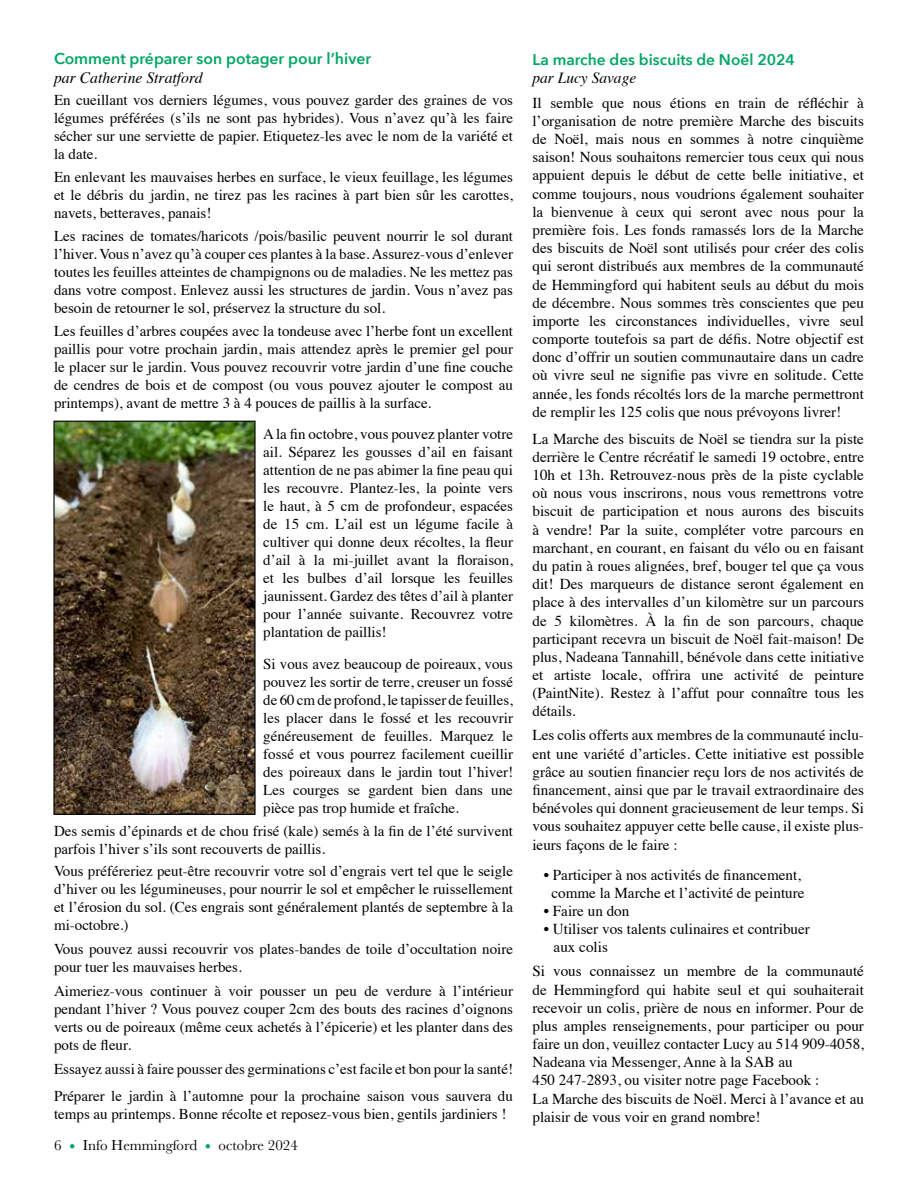
<style>
.page{position:relative;width:918px;height:1188px;background:#fff}
.page>*{position:absolute;margin:0;border:0;box-sizing:border-box;transform-origin:0 0}
.t1{font:600 15.75px "Avenir Next";color:#00a664}
.t2{font:italic 15.75px "Times";color:#000}
.t3{font:600 15.45px "Avenir Next";color:#00a664}
.t4{font:italic 15.45px "Times";color:#000}
.t5{font:15.15px/18.1px "Times";color:#000;text-align:justify}
.t6{font:15px/18px "Times";color:#000;text-align:justify}
.t7{font:15px "Baskerville";color:#000}
.s1{font-size:18px;color:#00a664}
</style>
<div class="page">
<img style="left:55px;top:423px;width:199px;height:390px">
<div style="left:53px;top:421px;width:203px;height:394px;border:1px solid #000"></div>
<p class="t1" style="left:54px;top:45px;width:319px">Comment préparer son potager pour l’hiver</p>
<p class="t2" style="left:54px;top:64px;width:150px">par Catherine Stratford</p>
<p class="t6" style="left:54px;top:90px;width:461px">En cueillant vos derniers légumes, vous pouvez garder des graines de vos légumes préférées (s’ils ne sont pas hybrides). Vous n’avez qu’à les faire sécher sur une serviette de papier. Etiquetez-les avec le nom de la variété et la date.</p>
<p class="t6" style="left:54px;top:167px;width:461px">En enlevant les mauvaises herbes en surface, le vieux feuillage, les légumes et le débris du jardin, ne tirez pas les racines à part bien sûr les carottes, navets, betteraves, panais!</p>
<p class="t6" style="left:54px;top:226px;width:461px">Les racines de tomates/haricots /pois/basilic peuvent nourrir le sol durant l’hiver. Vous n’avez qu’à couper ces plantes à la base. Assurez-vous d’enlever toutes les feuilles atteintes de champignons ou de maladies. Ne les mettez pas dans votre compost. Enlevez aussi les structures de jardin. Vous n’avez pas besoin de retourner le sol, préservez la structure du sol.</p>
<p class="t6" style="left:54px;top:321px;width:461px">Les feuilles d’arbres coupées avec la tondeuse avec l’herbe font un excellent paillis pour votre prochain jardin, mais attendez après le premier gel pour le placer sur le jardin. Vous pouvez recouvrir votre jardin d’une fine couche de cendres de bois et de compost (ou vous pouvez ajouter le compost au printemps), avant de mettre 3 à 4 pouces de paillis à la surface.</p>
<p class="t6" style="left:263px;top:424px;width:251px">A la fin octobre, vous pouvez planter votre ail. Séparez les gousses d’ail en faisant attention de ne pas abimer la fine peau qui les recouvre. Plantez-les, la pointe vers le haut, à 5 cm de profondeur, espacées de 15 cm. L’ail est un légume facile à cultiver qui donne deux récoltes, la fleur d’ail à la mi-juillet avant la floraison, et les bulbes d’ail lorsque les feuilles jaunissent. Gardez des têtes d’ail à planter pour l’année suivante. Recouvrez votre plantation de paillis!</p>
<p class="t6" style="left:263px;top:654px;width:251px">Si vous avez beaucoup de poireaux, vous pouvez les sortir de terre, creuser un fossé de 60 cm de profond, le tapisser de feuilles, les placer dans le fossé et les recouvrir généreusement de feuilles. Marquez le fossé et vous pourrez facilement cueillir des poireaux dans le jardin tout l’hiver!<br>Les courges se gardent bien dans une pièce pas trop humide et fraîche.</p>
<p class="t6" style="left:54px;top:820px;width:461px">Des semis d’épinards et de chou frisé (kale) semés à la fin de l’été survivent parfois l’hiver s’ils sont recouverts de paillis.</p>
<p class="t6" style="left:54px;top:861px;width:461px">Vous préféreriez peut-être recouvrir votre sol d’engrais vert tel que le seigle d’hiver ou les légumineuses, pour nourrir le sol et empêcher le ruissellement et l’érosion du sol. (Ces engrais sont généralement plantés de septembre à la mi-octobre.)</p>
<p class="t6" style="left:54px;top:939px;width:461px">Vous pouvez aussi recouvrir vos plates-bandes de toile d’occultation noire pour tuer les mauvaises herbes.</p>
<p class="t6" style="left:54px;top:981px;width:461px">Aimeriez-vous continuer à voir pousser un peu de verdure à l’intérieur pendant l’hiver ? Vous pouvez couper 2cm des bouts des racines d’oignons verts ou de poireaux (même ceux achetés à l’épicerie) et les planter dans des pots de fleur.</p>
<p class="t6" style="left:54px;top:1055px;width:461px;line-height:27px">Essayez aussi à faire pousser des germinations c’est facile et bon pour la santé!<br>Préparer le jardin à l’automne pour la prochaine saison vous sauvera du</p>
<p class="t6" style="left:54px;top:1104px;width:454px">temps au printemps. Bonne récolte et reposez-vous bien, gentils jardiniers !</p>
<p class="t7" style="left:54px;top:1136px;width:245px">6 <span class="s1">•</span> Info Hemmingford <span class="s1">•</span> octobre 2024</p>
<p class="t3" style="left:532px;top:46px;width:264px">La marche des biscuits de Noël 2024</p>
<p class="t4" style="left:532px;top:65px;width:105px">par Lucy Savage</p>
<p class="t5" style="left:532px;top:92px;width:333px">Il semble que nous étions en train de réfléchir à l’organisation de notre première Marche des biscuits de Noël, mais nous en sommes à notre cinquième saison! Nous souhaitons remercier tous ceux qui nous appuient depuis le début de cette belle initiative, et comme toujours, nous voudrions également souhaiter la bienvenue à ceux qui seront avec nous pour la première fois. Les fonds ramassés lors de la Marche des biscuits de Noël sont utilisés pour créer des colis qui seront distribués aux membres de la communauté de Hemmingford qui habitent seuls au début du mois de décembre. Nous sommes très conscientes que peu importe les circonstances individuelles, vivre seul comporte toutefois sa part de défis. Notre objectif est donc d’offrir un soutien communautaire dans un cadre où vivre seul ne signifie pas vivre en solitude. Cette année, les fonds récoltés lors de la marche permettront de remplir les 125 colis que nous prévoyons livrer!</p>
<p class="t5" style="left:532px;top:428px;width:333px">La Marche des biscuits de Noël se tiendra sur la piste derrière le Centre récréatif le samedi 19 octobre, entre 10h et 13h. Retrouvez-nous près de la piste cyclable où nous vous inscrirons, nous vous remettrons votre biscuit de participation et nous aurons des biscuits à vendre! Par la suite, compléter votre parcours en marchant, en courant, en faisant du vélo ou en faisant du patin à roues alignées, bref, bouger tel que ça vous dit! Des marqueurs de distance seront également en place à des intervalles d’un kilomètre sur un parcours de 5 kilomètres. À la fin de son parcours, chaque participant recevra un biscuit de Noël fait-maison! De plus, Nadeana Tannahill, bénévole dans cette initiative et artiste locale, offrira une activité de peinture (PaintNite). Restez à l’affut pour connaître tous les détails.</p>
<p class="t5" style="left:532px;top:725px;width:333px">Les colis offerts aux membres de la communauté inclu&shy;ent une variété d’articles. Cette initiative est possible grâce au soutien financier reçu lors de nos activités de financement, ainsi que par le travail extraordinaire des bénévoles qui donnent gracieusement de leur temps. Si vous souhaitez appuyer cette belle cause, il existe plus&shy;ieurs façons de le faire :</p>
<p class="t5" style="left:544px;top:864px;width:262px;text-align:center">• Participer à nos activités de financement, comme la Marche et l’activité de peinture</p>
<p class="t5" style="left:544px;top:901px;width:87px">• Faire un don</p>
<p class="t5" style="left:554px;top:919px;width:258px;text-indent:-10px">• Utiliser vos talents culinaires et contribuer aux colis</p>
<p class="t5" style="left:532px;top:961px;width:333px;text-align:left">Si vous connaissez un membre de la communauté de Hemmingford qui habite seul et qui souhaiterait recevoir un colis, prière de nous en informer. Pour de plus amples renseignements, pour participer ou pour faire un don, veuillez contacter Lucy au 514 909-4058, Nadeana via Messenger, Anne à la SAB au<br>450 247-2893, ou visiter notre page Facebook :<br>La Marche des biscuits de Noël. Merci à l’avance et au plaisir de vous voir en grand nombre!</p>
</div>
